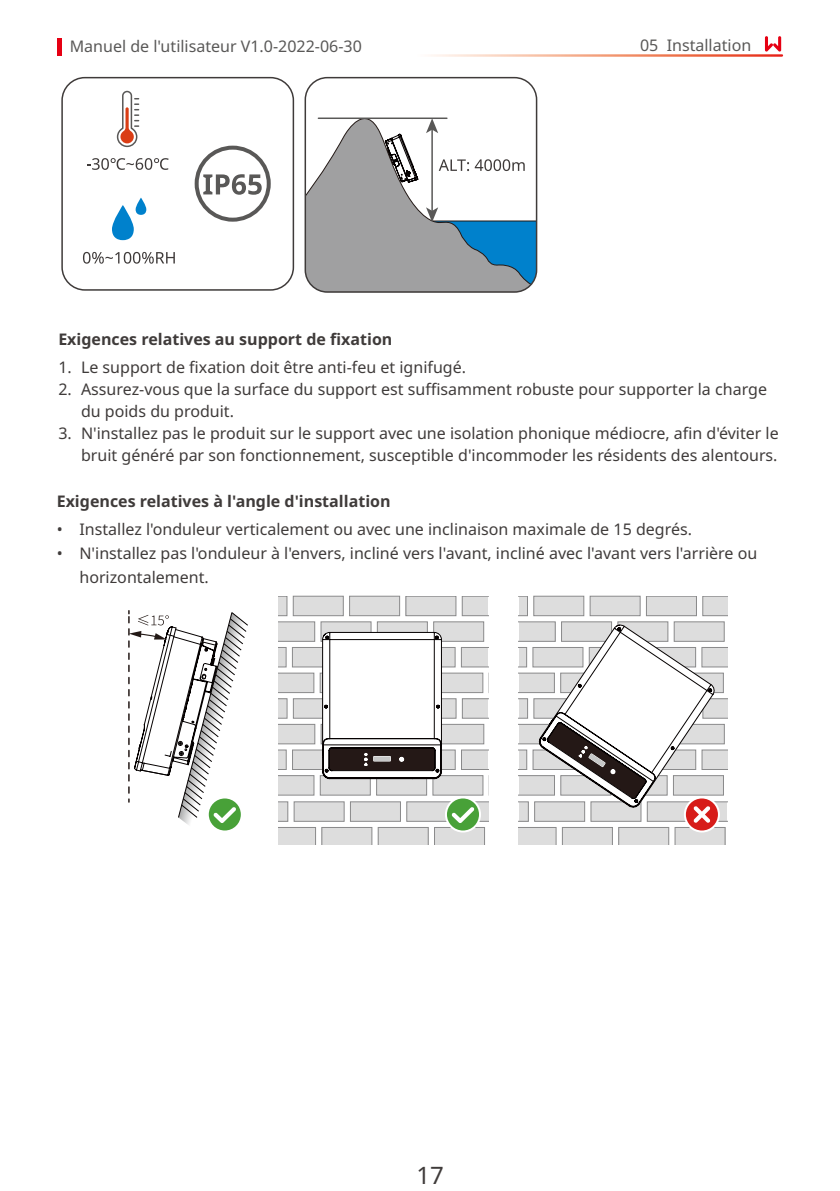
<style>
.page{position:relative;width:840px;height:1191px;background:#fff}
.page>*{position:absolute;margin:0;border:0;box-sizing:border-box;transform-origin:0 0}
.t1{font:24px "Noto Sans";color:#3f3b3a}
.t2{font:16px/22px "Noto Sans";color:#3f3b3a}
.t3{font:700 16px "Noto Sans";color:#3f3b3a}
.t4{font:16px "Noto Sans";color:#595857}
</style>
<div class="page">
<hr style="left:57px;top:38px;width:4px;height:18px;background:#e60013">
<svg style="left:764px;top:36px;width:16px;height:16px"></svg>
<div style="left:533px;top:595px;width:51px;height:21px;background:#ddd"></div>
<div style="left:589px;top:595px;width:51px;height:21px;background:#ddd"></div>
<div style="left:292px;top:595px;width:51px;height:21px;background:#ddd;border:1px solid #8a8a8b"></div>
<div style="left:349px;top:595px;width:51px;height:21px;background:#ddd;border:1px solid #8a8a8b"></div>
<div style="left:405px;top:596px;width:50px;height:19px;background:#ddd"></div>
<div style="left:405px;top:596px;width:51px;height:20px;border:1px solid #8a8a8b"></div>
<svg style="left:461px;top:596px;width:27px;height:20px"></svg>
<div style="left:320px;top:621px;width:51px;height:21px;background:#ddd;border:1px solid #8a8a8b"></div>
<div style="left:376px;top:621px;width:51px;height:21px;background:#ddd;border:1px solid #8a8a8b"></div>
<div style="left:433px;top:621px;width:51px;height:21px;background:#ddd;border:1px solid #8a8a8b"></div>
<div style="left:292px;top:647px;width:51px;height:20px;background:#ddd;border:1px solid #8a8a8b"></div>
<div style="left:404px;top:647px;width:51px;height:20px;background:#ddd;border:1px solid #8a8a8b"></div>
<svg style="left:460px;top:647px;width:28px;height:20px"></svg>
<svg style="left:319px;top:672px;width:2px;height:21px"></svg>
<div style="left:432px;top:672px;width:51px;height:21px;background:#ddd;border:1px solid #8a8a8b"></div>
<svg style="left:278px;top:596px;width:37px;height:122px"></svg>
<div style="left:293px;top:698px;width:51px;height:20px;background:#ddd;border:1px solid #8a8a8b"></div>
<div style="left:405px;top:698px;width:51px;height:20px;background:#ddd;border:1px solid #8a8a8b"></div>
<svg style="left:461px;top:698px;width:27px;height:20px"></svg>
<div style="left:320px;top:724px;width:51px;height:20px;background:#d2d2d3"></div>
<div style="left:433px;top:724px;width:51px;height:20px;background:#ddd;border:1px solid #8a8a8b"></div>
<div style="left:292px;top:749px;width:51px;height:21px;background:#ddd;border:1px solid #8a8a8b"></div>
<div style="left:404px;top:749px;width:51px;height:21px;background:#ddd;border:1px solid #8a8a8b"></div>
<svg style="left:461px;top:749px;width:27px;height:21px"></svg>
<svg style="left:278px;top:724px;width:37px;height:71px"></svg>
<div style="left:319px;top:775px;width:51px;height:20px;background:#ddd;border:1px solid #8a8a8b"></div>
<div style="left:376px;top:775px;width:51px;height:20px;background:#ddd;border:1px solid #8a8a8b"></div>
<div style="left:432px;top:775px;width:51px;height:20px;background:#ddd;border:1px solid #8a8a8b"></div>
<div style="left:406px;top:801px;width:51px;height:21px;background:#ddd;border:1px solid #8a8a8b"></div>
<svg style="left:278px;top:801px;width:150px;height:44px"></svg>
<svg style="left:445px;top:797px;width:34px;height:34px"></svg>
<div style="left:444px;top:796px;width:36px;height:36px;border:2px solid #fff;border-radius:50%"></div>
<svg style="left:434px;top:801px;width:54px;height:44px"></svg>
<div style="left:207px;top:796px;width:36px;height:36px;border:2px solid #fff;border-radius:50%"></div>
<svg style="left:321px;top:631px;width:121px;height:148px"></svg>
<div style="left:373px;top:756px;width:17px;height:5px;background:#c7c8c8"></div>
<svg style="left:518px;top:596px;width:209px;height:249px"></svg>
<svg style="left:128px;top:610px;width:120px;height:221px"></svg>
<div style="left:61px;top:77px;width:233px;height:214px;border:2px solid #3f3b3a;border-radius:23px"></div>
<svg style="left:116px;top:90px;width:22px;height:58px"></svg>
<svg style="left:112px;top:205px;width:22px;height:35px"></svg>
<svg style="left:135px;top:198px;width:11px;height:17px"></svg>
<svg style="left:83px;top:252px;width:92px;height:12px"></svg>
<svg style="left:87px;top:158px;width:82px;height:12px"></svg>
<svg style="left:203px;top:174px;width:58px;height:21px"></svg>
<div style="left:194px;top:146px;width:76px;height:76px;border:4px solid #595857;border-radius:50%"></div>
<svg style="left:307px;top:117px;width:218px;height:90px"></svg>
<div style="left:304px;top:77px;width:233px;height:216px;border:2px solid #3f3b3a;border-radius:22px"></div>
<svg style="left:438px;top:159px;width:86px;height:12px"></svg>
<hr style="left:318px;top:117px;width:128px;height:2px;background:#595857">
<hr style="left:431px;top:129px;width:1px;height:83px;background:#595857">
<svg style="left:307px;top:207px;width:228px;height:84px;background:#8ca0ac"></svg>
<svg style="left:426px;top:119px;width:12px;height:14px"></svg>
<p class="t4" style="left:70px;top:35px;width:293px">Manuel de l'utilisateur V1.0-2022-06-30</p>
<p class="t4" style="left:639px;top:34px;width:113px">05 Installation</p>
<p class="t3" style="left:58px;top:327px;width:335px">Exigences relatives au support de fixation</p>
<p class="t2" style="left:58px;top:356px;width:409px">1. Le support de fixation doit être anti-feu et ignifugé.</p>
<p class="t2" style="left:81px;top:378px;width:687px;text-indent:-23px">2. Assurez-vous que la surface du support est suffisamment robuste pour supporter la charge du poids du produit.</p>
<p class="t2" style="left:58px;top:422px;width:721px;text-align:right">3. N'installez pas le produit sur le support avec une isolation phonique médiocre, afin d'éviter le bruit généré par son fonctionnement, susceptible d'incommoder les résidents des alentours.</p>
<p class="t3" style="left:57px;top:490px;width:335px">Exigences relatives à l'angle d'installation</p>
<p class="t2" style="left:57px;top:518px;width:636px">• Installez l'onduleur verticalement ou avec une inclinaison maximale de 15 degrés.</p>
<p class="t2" style="left:79px;top:541px;width:679px;line-height:24px;text-indent:-23px">• N'installez pas l'onduleur à l'envers, incliné vers l'avant, incliné avec l'avant vers l'arrière ou horizontalement.</p>
<h1 class="t1" style="left:416px;top:1157px;width:29px">17</h1>
</div>
